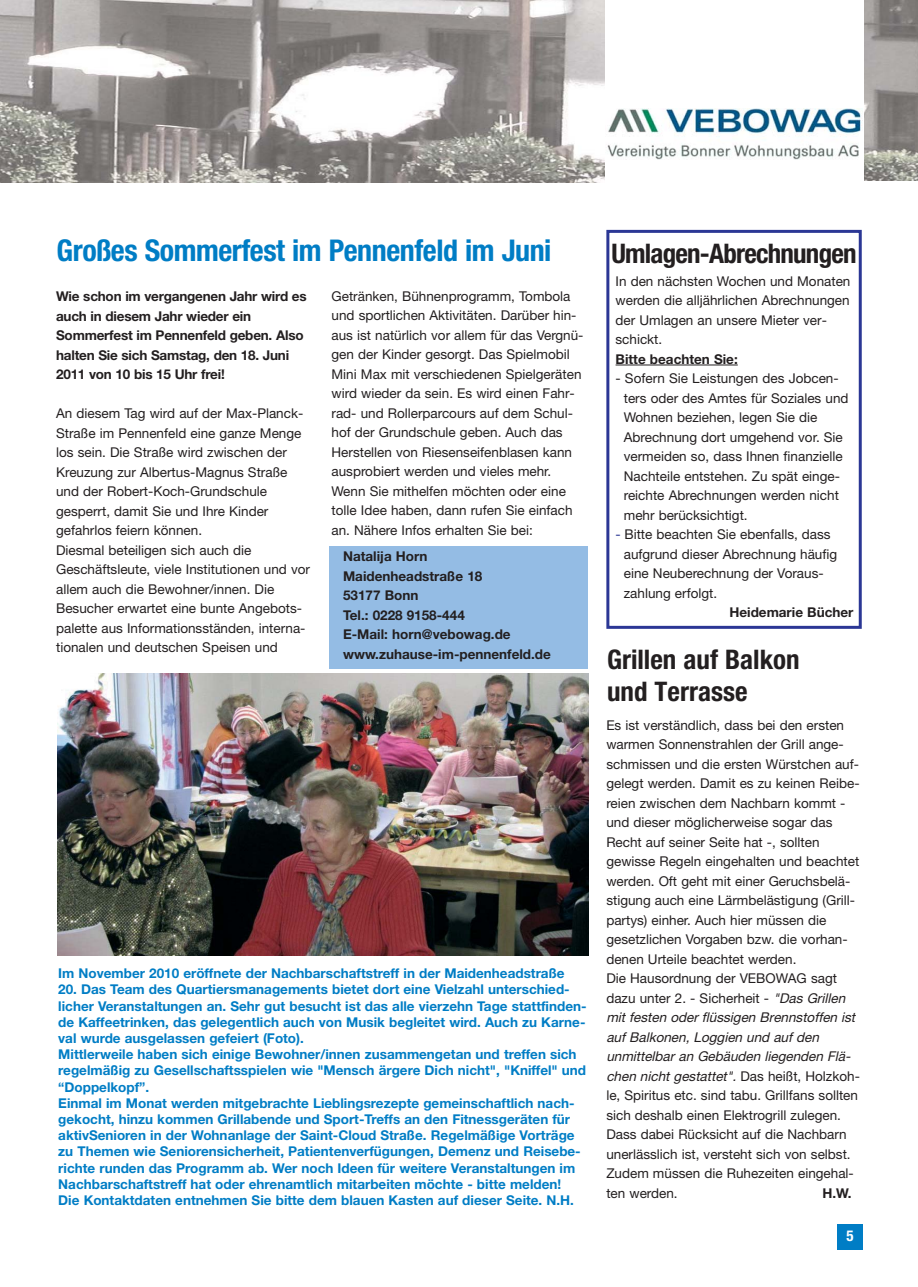
<style>
.page{position:relative;width:918px;height:1287px;background:#fff}
.page>*{position:absolute;margin:0;border:0;box-sizing:border-box;transform-origin:0 0}
.t1{font:700 condensed 30px "Helvetica Neue";letter-spacing:-.015em;color:#007dc5}
.t2{font:700 condensed 27px/32.4px "Helvetica Neue";color:#231f20}
.t3{font:700 condensed 27px "Helvetica Neue";letter-spacing:-.03em;color:#231f20}
.t4{font:700 condensed 15px "Helvetica Neue";color:#fff}
.t5{font:13.5px/19.5px "Helvetica Neue";color:#231f20}
.t6{font:700 13.5px/16.2px "Helvetica Neue";color:#007dc5}
.t7{font:700 13.5px/19.5px "Helvetica Neue";letter-spacing:-.015em;color:#231f20}
.s1{font-weight:700}
.s2{color:#2b3795}
.s3{font-style:italic}
</style>
<div class="page">
<img style="left:0;top:0;width:605px;height:182px">
<div style="left:837px;top:1225px;width:26px;height:25px;background:#007dc5"></div>
<img style="left:607px;top:108px;width:256px;height:52px">
<img style="left:864px;top:0;width:54px;height:181px">
<img style="left:57px;top:673px;width:532px;height:283px">
<div style="left:606px;top:230px;width:256px;height:399px;border:3px solid #2b3795"></div>
<hr style="left:616px;top:365px;width:122px;height:1px;background:#231f20">
<div style="left:330px;top:547px;width:258px;height:122px;background:#94bce4"></div>
<p class="t1" style="left:57px;top:240px;width:496px">Großes Sommerfest im Pennenfeld im Juni</p>
<p class="t7" style="left:56px;top:288px;width:252px">Wie schon im vergangenen Jahr wird es auch in diesem Jahr wieder ein Sommerfest im Pennenfeld geben. Also halten Sie sich Samstag, den 18. Juni 2011 von 10 bis 15 Uhr frei!</p>
<p class="t5" style="left:56px;top:405px;width:255px">An diesem Tag wird auf der Max-Planck-Straße im Pennenfeld eine ganze Menge los sein. Die Straße wird zwischen der Kreuzung zur Albertus-Magnus Straße und der Robert-Koch-Grundschule gesperrt, damit Sie und Ihre Kinder gefahrlos feiern können.<br>Diesmal beteiligen sich auch die Geschäftsleute, viele Institutionen und vor allem auch die Bewohner/innen. Die Besucher erwartet eine bunte Angebots&shy;palette aus Informationsständen, interna&shy;tionalen und deutschen Speisen und</p>
<p class="t5" style="left:332px;top:288px;width:253px">Getränken, Bühnenprogramm, Tombola und sportlichen Aktivitäten. Darüber hin&shy;aus ist natürlich vor allem für das Vergnü&shy;gen der Kinder gesorgt. Das Spielmobil Mini Max mit verschiedenen Spielgeräten wird wieder da sein. Es wird einen Fahr&shy;rad- und Rollerparcours auf dem Schul&shy;hof der Grundschule geben. Auch das Herstellen von Riesenseifenblasen kann ausprobiert werden und vieles mehr.<br>Wenn Sie mithelfen möchten oder eine tolle Idee haben, dann rufen Sie einfach an. Nähere Infos erhalten Sie bei:</p>
<p class="t7" style="left:343px;top:548px;width:209px">Natalija Horn<br>Maidenheadstraße 18<br>53177 Bonn<br>Tel.: 0228 9158-444<br>E-Mail: horn@vebowag.de www.zuhause-im-pennenfeld.de</p>
<p class="t6" style="left:58px;top:967px;width:508px">Im November 2010 eröffnete der Nachbarschaftstreff in der Maidenheadstraße</p>
<p class="t6" style="left:58px;top:983px;width:530px">20. Das Team des Quartiersmanagements bietet dort eine Vielzahl unterschied&shy;licher Veranstaltungen an. Sehr gut besucht ist das alle vierzehn Tage stattfinden&shy;de Kaffeetrinken, das gelegentlich auch von Musik begleitet wird. Auch zu Karne&shy;val wurde ausgelassen gefeiert (Foto).<br>Mittlerweile haben sich einige Bewohner/innen zusammengetan und treffen sich regelmäßig zu Gesellschaftsspielen wie "Mensch ärgere Dich nicht", "Kniffel" und “Doppelkopf”.<br>Einmal im Monat werden mitgebrachte Lieblingsrezepte gemeinschaftlich nach&shy;gekocht, hinzu kommen Grillabende und Sport-Treffs an den Fitnessgeräten für aktivSenioren in der Wohnanlage der Saint-Cloud Straße. Regelmäßige Vorträge zu Themen wie Seniorensicherheit, Patientenverfügungen, Demenz und Reisebe&shy;richte runden das Programm ab. Wer noch Ideen für weitere Veranstaltungen im Nachbarschaftstreff hat oder ehrenamtlich mitarbeiten möchte - bitte melden!<br>Die Kontaktdaten entnehmen Sie bitte dem blauen Kasten auf dieser Seite. N.H.</p>
<p class="t3" style="left:611px;top:243px;width:247px">Umlagen-Abrechnungen</p>
<p class="t5" style="left:616px;top:272px;width:236px">In den nächsten Wochen und Monaten werden die alljährlichen Abrechnungen der Umlagen an unsere Mieter ver&shy;schickt.<br><span class="s1">Bitte beachten Sie:</span></p>
<p class="t5" style="left:624px;top:370px;width:226px;text-indent:-8px">- Sofern Sie Leistungen des Jobcen&shy;ters oder des Amtes für Soziales und Wohnen beziehen, legen Sie die Abrechnung dort umgehend vor. Sie vermeiden so, dass Ihnen finanzielle Nachteile entstehen. Zu spät einge&shy;reichte Abrechnungen werden nicht mehr berücksichtigt.</p>
<p class="t5" style="left:616px;top:526px;width:217px"><span class="s2">-</span> Bitte beachten Sie ebenfalls, dass</p>
<p class="t5" style="left:624px;top:545px;width:215px">aufgrund dieser Abrechnung häufig</p>
<p class="t5" style="left:624px;top:565px;width:201px">eine Neuberechnung der Voraus-</p>
<p class="t5" style="left:624px;top:584px;width:95px">zahlung erfolgt.</p>
<p class="t7" style="left:729px;top:604px;width:126px">Heidemarie Bücher</p>
<p class="t2" style="left:607px;top:645px;width:194px">Grillen auf Balkon und Terrasse</p>
<p class="t5" style="left:606px;top:716px;width:255px">Es ist verständlich, dass bei den ersten warmen Sonnenstrahlen der Grill ange&shy;schmissen und die ersten Würstchen auf&shy;gelegt werden. Damit es zu keinen Reibe&shy;reien zwischen dem Nachbarn kommt - und dieser möglicherweise sogar das Recht auf seiner Seite hat -, sollten gewisse Regeln eingehalten und beachtet werden. Oft geht mit einer Geruchsbelä&shy;stigung auch eine Lärmbelästigung (Grill&shy;partys) einher. Auch hier müssen die gesetzlichen Vorgaben bzw. die vorhan&shy;denen Urteile beachtet werden.<br>Die Hausordnung der VEBOWAG sagt dazu unter 2. - Sicherheit - <span class="s3">"Das Grillen mit festen oder flüssigen Brennstoffen ist auf Balkonen, Loggien und auf den unmittelbar an Gebäuden liegenden Flä&shy;chen nicht gestattet".</span> D as h e i ßt , H o l z ko h - le, Spiritus etc. sind tabu. Grillfans sollten sich deshalb einen Elektrogrill zulegen.<br>Dass dabei Rücksicht auf die Nachbarn unerlässlich ist, versteht sich von selbst.<br>Zudem müssen die Ruhezeiten eingehal&shy;ten werden.</p>
<p class="t7" style="left:822px;top:1184px;width:31px">H.W.</p>
<p class="t4" style="left:846px;top:1231px;width:9px">5</p>
</div>
